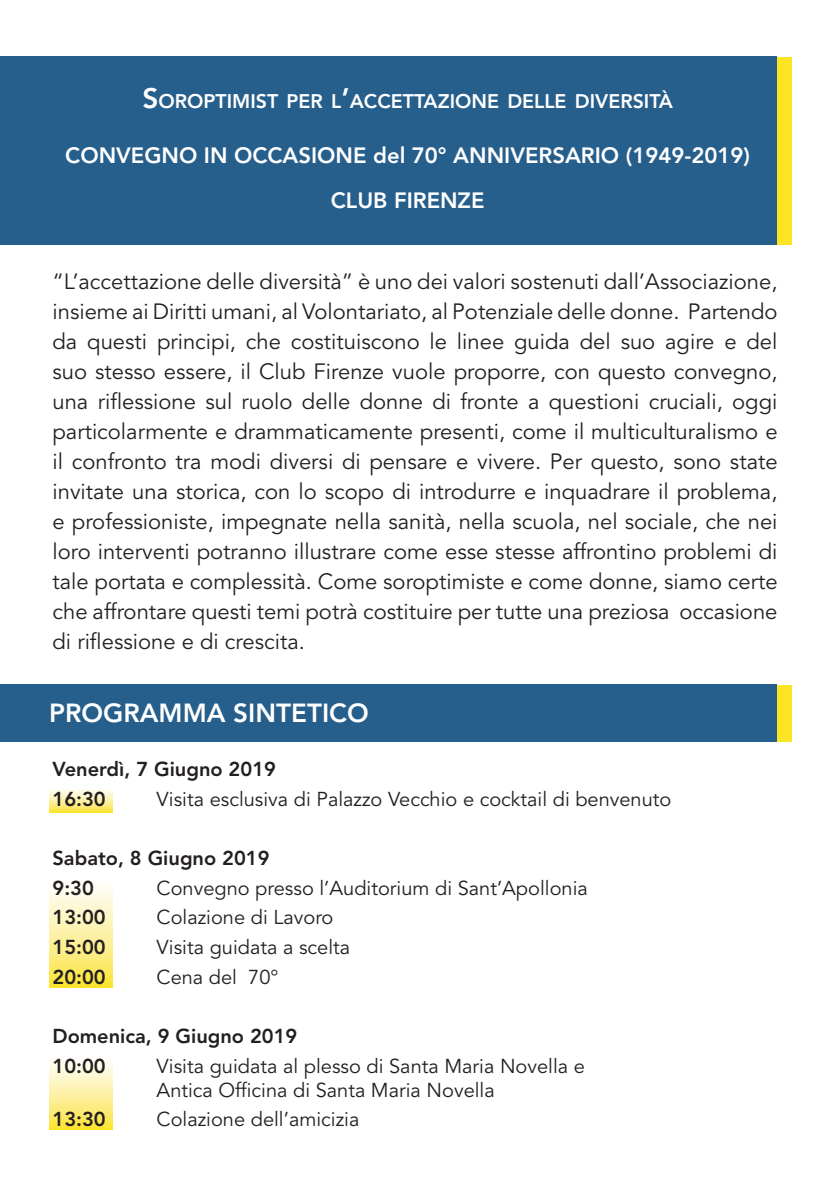
<style>
.page{position:relative;width:840px;height:1191px;background:#fff}
.page>*{position:absolute;margin:0;border:0;box-sizing:border-box;transform-origin:0 0}
.t1{font:800 26px "Avenir LT Std";color:#fff}
.t2{font:22px/30px "Avenir LT Std";color:#231f20;text-align:justify}
.t3{font:800 22px/45.4px "Avenir LT Std";color:#fff;text-align:center}
.t4{font:20px/24px "Avenir LT Std";color:#231f20}
.t5{font:800 20px/29.6px "Avenir LT Std";color:#231f20}
.t6{font:800 19.6px "Avenir LT Std";color:#fff}
.s1{font-size:28px}
</style>
<div class="page">
<div style="left:50px;top:1054px;width:62px;height:75px;background:linear-gradient(to bottom,#feffff,#fbe443)"></div>
<svg style="left:50px;top:886px;width:62px;height:102px;background:#fcf09d"></svg>
<svg style="left:50px;top:789px;width:62px;height:23px"></svg>
<div style="left:772px;top:57px;width:19px;height:187px;background:#fbe423"></div>
<div style="left:772px;top:685px;width:19px;height:56px;background:#fbe423"></div>
<div style="left:0;top:57px;width:776px;height:187px;background:#265e8c"></div>
<div style="left:0;top:685px;width:776px;height:56px;background:#265e8c"></div>
<p class="t6" style="left:142px;top:89px;width:532px"><span class="s1">S</span>OROPTIMIST PER L<span class="s1">’</span>ACCETTAZIONE DELLE DIVERSITÀ</p>
<p class="t3" style="left:65px;top:133px;width:686px">CONVEGNO IN OCCASIONE del 70° ANNIVERSARIO (1949-2019)<br>CLUB FIRENZE</p>
<p class="t2" style="left:52px;top:267px;width:726px">“L’accettazione delle diversità” è uno dei valori sostenuti dall’Associazione, insieme ai Diritti umani, al Volontariato, al Potenziale delle donne. Partendo da questi principi, che costituiscono le linee guida del suo agire e del suo stesso essere, il Club Firenze vuole proporre, con questo convegno, una riflessione sul ruolo delle donne di fronte a questioni cruciali, oggi particolarmente e drammaticamente presenti, come il multiculturalismo e il confronto tra modi diversi di pensare e vivere. Per questo, sono state invitate una storica, con lo scopo di introdurre e inquadrare il problema, e professioniste, impegnate nella sanità, nella scuola, nel sociale, che nei loro interventi potranno illustrare come esse stesse affrontino problemi di tale portata e complessità. Come soroptimiste e come donne, siamo certe che affrontare questi temi potrà costituire per tutte una preziosa occasione di riflessione e di crescita.</p>
<p class="t1" style="left:49px;top:697px;width:321px">PROGRAMMA SINTETICO</p>
<p class="t5" style="left:52px;top:754px;width:225px">Venerdì, 7 Giugno 2019<br>16:30</p>
<p class="t4" style="left:156px;top:787px;width:516px">Visita esclusiva di Palazzo Vecchio e cocktail di benvenuto</p>
<p class="t5" style="left:52px;top:843px;width:218px">Sabato, 8 Giugno 2019<br>9:30</p>
<p class="t4" style="left:156px;top:876px;width:432px">Convegno presso l’Auditorium di Sant’Apollonia</p>
<p class="t5" style="left:52px;top:902px;width:55px">13:00</p>
<p class="t4" style="left:156px;top:906px;width:178px">Colazione di Lavoro</p>
<p class="t5" style="left:52px;top:932px;width:55px">15:00</p>
<p class="t4" style="left:156px;top:935px;width:195px">Visita guidata a scelta</p>
<p class="t5" style="left:52px;top:962px;width:55px">20:00</p>
<p class="t4" style="left:156px;top:965px;width:123px">Cena del 70°</p>
<p class="t5" style="left:52px;top:1021px;width:246px">Domenica, 9 Giugno 2019<br>10:00</p>
<p class="t4" style="left:156px;top:1054px;width:429px">Visita guidata al plesso di Santa Maria Novella e<br>Antica Officina di Santa Maria Novella</p>
<p class="t5" style="left:52px;top:1104px;width:55px">13:30</p>
<p class="t4" style="left:156px;top:1108px;width:204px">Colazione dell’amicizia</p>
</div>
